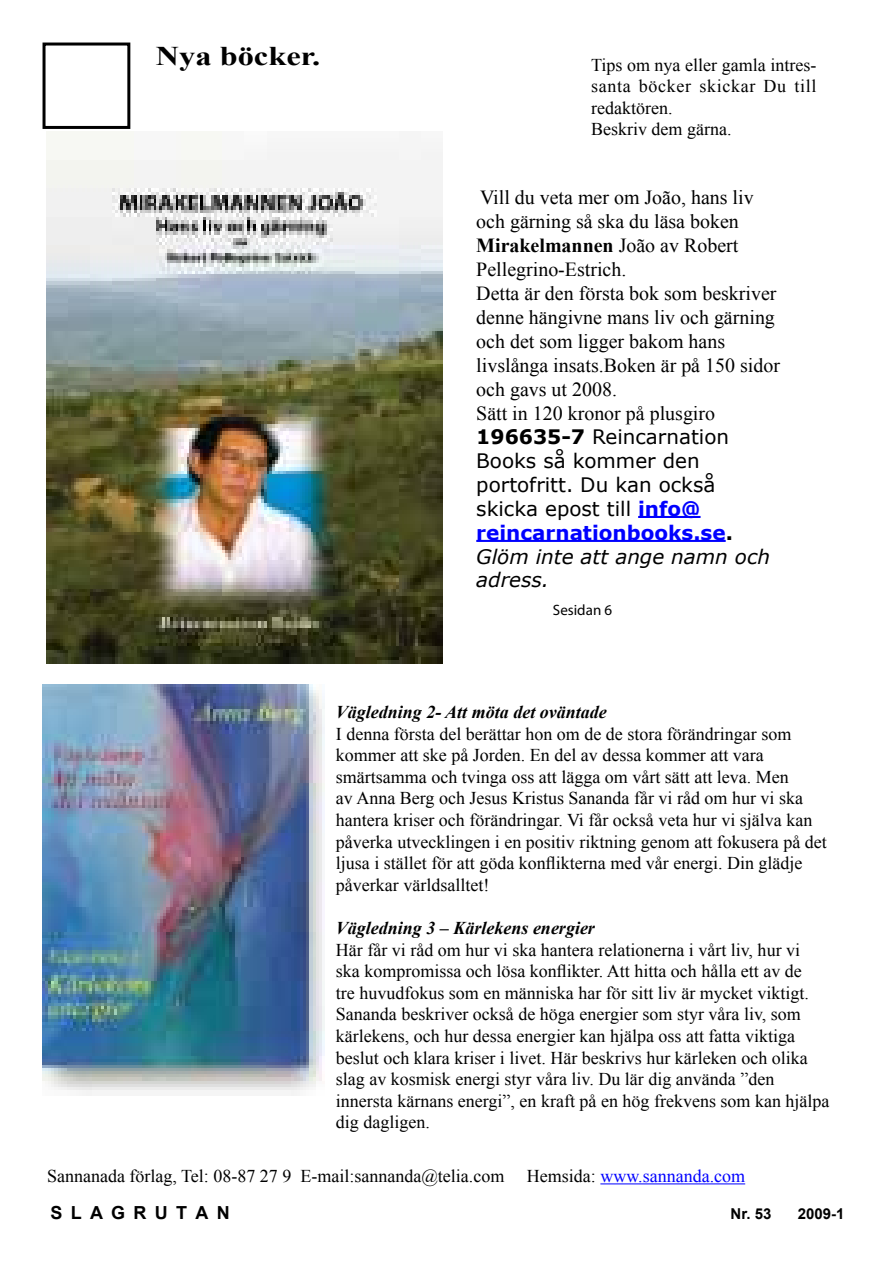
<style>
.page{position:relative;width:893px;height:1263px;background:#fff}
.page>*{position:absolute;margin:0;border:0;box-sizing:border-box;transform-origin:0 0}
.t1{font:700 27px "Times New Roman";color:#000;scale:1.2 1}
.t2{font:19.95px/24px "Times New Roman";color:#000}
.t3{font:19.95px/24px "Verdana";color:#000}
.t4{font:18px/21.6px "Times New Roman";color:#000}
.t5{font:italic 700 18px "Times New Roman";color:#000}
.t6{font:18px "Times New Roman";color:#00f}
.t7{font:700 18px "Arial";letter-spacing:.46em;color:#000}
.t8{font:700 15px "Arial";color:#000}
.t9{font:15px "Myriad Pro";color:#000}
.s1{font-weight:700}
.s2{font-weight:700;color:#00f}
.s3{font-style:italic}
.s4{color:#000}
</style>
<div class="page">
<div style="left:43px;top:43px;width:87px;height:86px;border:3px solid #000"></div>
<img style="left:47px;top:132px;width:395px;height:531px">
<hr style="left:638px;top:516px;width:62px;height:2px;background:#00f">
<hr style="left:476px;top:540px;width:250px;height:2px;background:#00f">
<img style="left:43px;top:684px;width:281px;height:411px">
<hr style="left:600px;top:1183px;width:145px;height:1px;background:#00f">
<h1 class="t1" style="left:156px;top:37px;width:138px">Nya böcker.</h1>
<p class="t4" style="left:591px;top:54px;width:227px">Tips om nya eller gamla intres&shy;santa böcker skickar Du till redaktören.<br>Beskriv dem gärna.</p>
<p class="t2" style="left:476px;top:185px;width:305px">Vill du veta mer om João, hans liv och gärning så ska du läsa boken<br><span class="s1">Mirakelmannen</span> João av Robert<br>Pellegrino-Estrich.<br>Detta är den första bok som beskriver denne hängivne mans liv och gärning och det som ligger bakom hans livslånga insats.Boken är på 150 sidor och gavs ut 2008.<br>Sätt in 120 kronor på plusgiro</p>
<p class="t3" style="left:476px;top:424px;width:295px"><span class="s1">196635-7</span> Reincarnation<br>Books så kommer den portofritt. Du kan också skicka epost till <span class="s2">info@ reincarnationbooks.se</span><span class="s1">.<br></span><span class="s3">Glöm inte att ange namn och adress.</span></p>
<p class="t9" style="left:553px;top:601px;width:61px">Sesidan 6</p>
<p class="t5" style="left:336px;top:699px;width:272px">Vägledning 2- Att möta det oväntade</p>
<p class="t4" style="left:336px;top:722px;width:492px">I denna första del berättar hon om de de stora förändringar som kommer att ske på Jorden. En del av dessa kommer att vara smärtsamma och tvinga oss att lägga om vårt sätt att leva. Men<br>av Anna Berg och Jesus Kristus Sananda får vi råd om hur vi ska hantera kriser och förändringar. Vi får också veta hur vi själva kan påverka utvecklingen i en positiv riktning genom att fokusera på det ljusa i stället för att göda konflikterna med vår energi. Din glädje påverkar världsalltet!</p>
<p class="t5" style="left:336px;top:915px;width:261px">Vägledning 3 – Kärlekens energier</p>
<p class="t4" style="left:336px;top:938px;width:495px">Här får vi råd om hur vi ska hantera relationerna i vårt liv, hur vi<br>ska kompromissa och lösa konflikter. Att hitta och hålla ett av de<br>tre huvudfokus som en människa har för sitt liv är mycket viktigt.<br>Sananda beskriver också de höga energier som styr våra liv, som kärlekens, och hur dessa energier kan hjälpa oss att fatta viktiga beslut och klara kriser i livet. Här beskrivs hur kärleken och olika slag av kosmisk energi styr våra liv. Du lär dig använda ”den innersta kärnans energi”, en kraft på en hög frekvens som kan hjälpa dig dagligen.</p>
<p class="t4" style="left:47px;top:1165px;width:459px">Sannanada förlag, Tel: 08-87 27 9 E-mail:sannanda@telia.com</p>
<p class="t6" style="left:527px;top:1164px;width:220px"><span class="s4">Hemsida:</span> www.sannanda.com</p>
<p class="t7" style="left:50px;top:1200px;width:181px">SLAGRUTAN</p>
<p class="t8" style="left:730px;top:1203px;width:42px">Nr. 53</p>
<p class="t8" style="left:798px;top:1203px;width:48px">2009-1</p>
</div>
